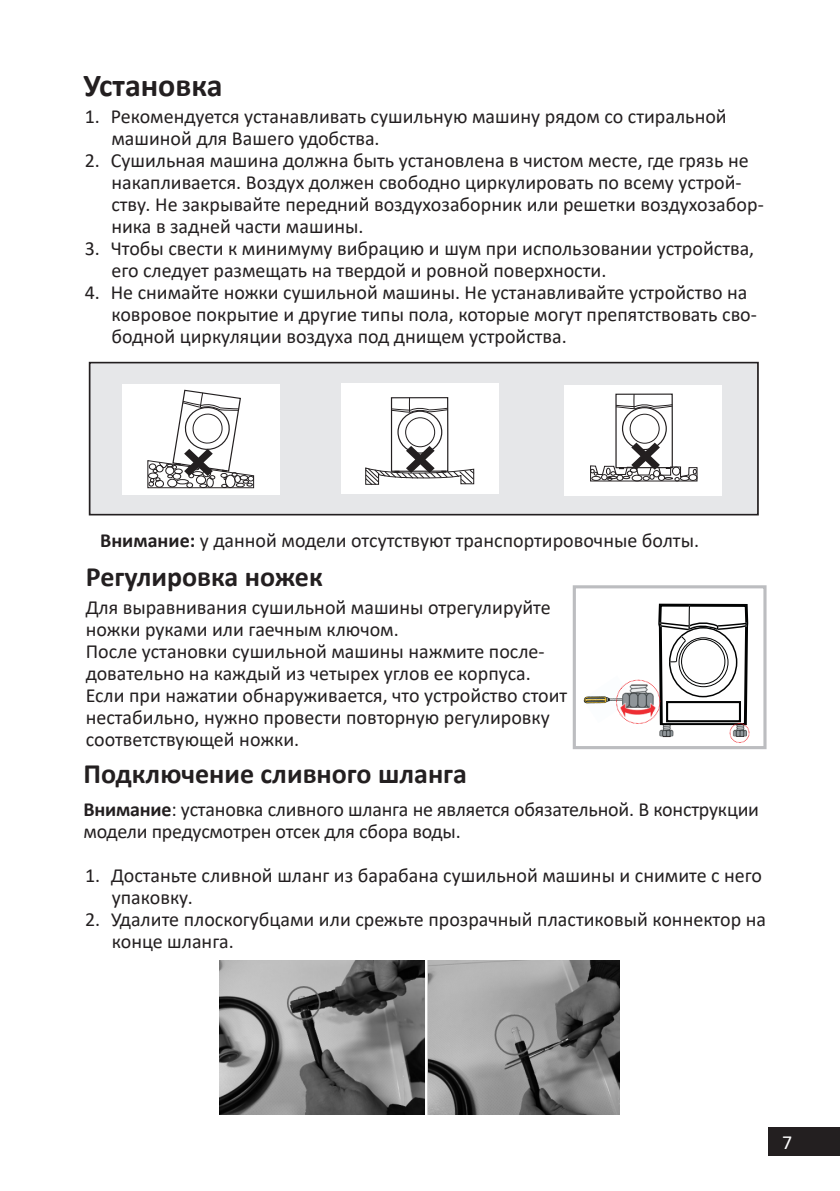
<style>
.page{position:relative;width:840px;height:1191px;background:#fff}
.page>*{position:absolute;margin:0;border:0;box-sizing:border-box;transform-origin:0 0}
.Заголовок_16{font:700 32px "Calibri";color:#231f20}
.Заголовок_14{font:700 28px "Calibri";color:#231f20}
.t1{font:20px/22px "Calibri";color:#231f20}
.t2{font:20px "Calibri";color:#fff}
.s1{font-weight:700}
</style>
<div class="page">
<div style="left:767px;top:1126px;width:72px;height:29px;background:#231f20"></div>
<div style="left:90px;top:362px;width:667px;height:152px;background:#e6e7e9"></div>
<div style="left:89px;top:362px;width:669px;height:153px;border:2px solid #231f20"></div>
<div style="left:563px;top:385px;width:158px;height:110px;background:#fff"></div>
<div style="left:341px;top:383px;width:158px;height:111px;background:#fff"></div>
<div style="left:122px;top:384px;width:158px;height:111px;background:#fff"></div>
<svg style="left:365px;top:397px;width:110px;height:88px"></svg>
<svg style="left:590px;top:393px;width:107px;height:89px"></svg>
<svg style="left:147px;top:389px;width:107px;height:100px"></svg>
<img style="left:659px;top:727px;width:91px;height:10px">
<div style="left:729px;top:723px;width:20px;height:20px;border:1px dashed #ee1d23;border-radius:50%"></div>
<svg style="left:583px;top:603px;width:166px;height:124px"></svg>
<div style="left:572px;top:585px;width:194px;height:164px;border:3px solid #bcbdc0"></div>
<img style="left:219px;top:960px;width:400px;height:154px">
<p class="Заголовок_16" style="left:83px;top:63px;width:141px">Установка</p>
<p class="t1" style="left:111px;top:105px;width:616px;text-indent:-27px">1. Рекомендуется устанавливать сушильную машину рядом со стиральной машиной для Вашего удобства.</p>
<p class="t1" style="left:111px;top:149px;width:653px;text-indent:-27px">2. Сушильная машина должна быть установлена в чистом месте, где грязь не накапливается. Воздух должен свободно циркулировать по всему устрой&shy;ству. Не закрывайте передний воздухозаборник или решетки воздухозабор&shy;ника в задней части машины.</p>
<p class="t1" style="left:111px;top:237px;width:644px;text-indent:-27px">3. Чтобы свести к минимуму вибрацию и шум при использовании устройства, его следует размещать на твердой и ровной поверхности.</p>
<p class="t1" style="left:111px;top:281px;width:646px;text-indent:-27px">4. Не снимайте ножки сушильной машины. Не устанавливайте устройство на ковровое покрытие и другие типы пола, которые могут препятствовать сво&shy;бодной циркуляции воздуха под днищем устройства.</p>
<p class="t1" style="left:100px;top:529px;width:600px"><span class="s1">Внимание:</span> у данной модели отсутствуют транспортировочные болты.</p>
<p class="Заголовок_14" style="left:86px;top:557px;width:238px">Регулировка ножек</p>
<p class="t1" style="left:86px;top:595px;width:466px">Для выравнивания сушильной машины отрегулируйте ножки руками или гаечным ключом.</p>
<p class="t1" style="left:86px;top:639px;width:483px">После установки сушильной машины нажмите после&shy;довательно на каждый из четырех углов ее корпуса.<br>Если при нажатии обнаруживается, что устройство стоит нестабильно, нужно провести повторную регулировку соответствующей ножки.</p>
<p class="Заголовок_14" style="left:83px;top:754px;width:385px">Подключение сливного шланга</p>
<p class="t1" style="left:83px;top:798px;width:676px"><span class="s1">Внимание</span>: установка сливного шланга не является обязательной. В конструкции модели предусмотрен отсек для сбора воды.</p>
<p class="t1" style="left:112px;top:864px;width:651px;text-indent:-27px">1. Достаньте сливной шланг из барабана сушильной машины и снимите с него упаковку.</p>
<p class="t1" style="left:112px;top:908px;width:655px;text-indent:-27px">2. Удалите плоскогубцами или срежьте прозрачный пластиковый коннектор на конце шланга.</p>
<p class="t2" style="left:781px;top:1128px;width:12px">7</p>
</div>
